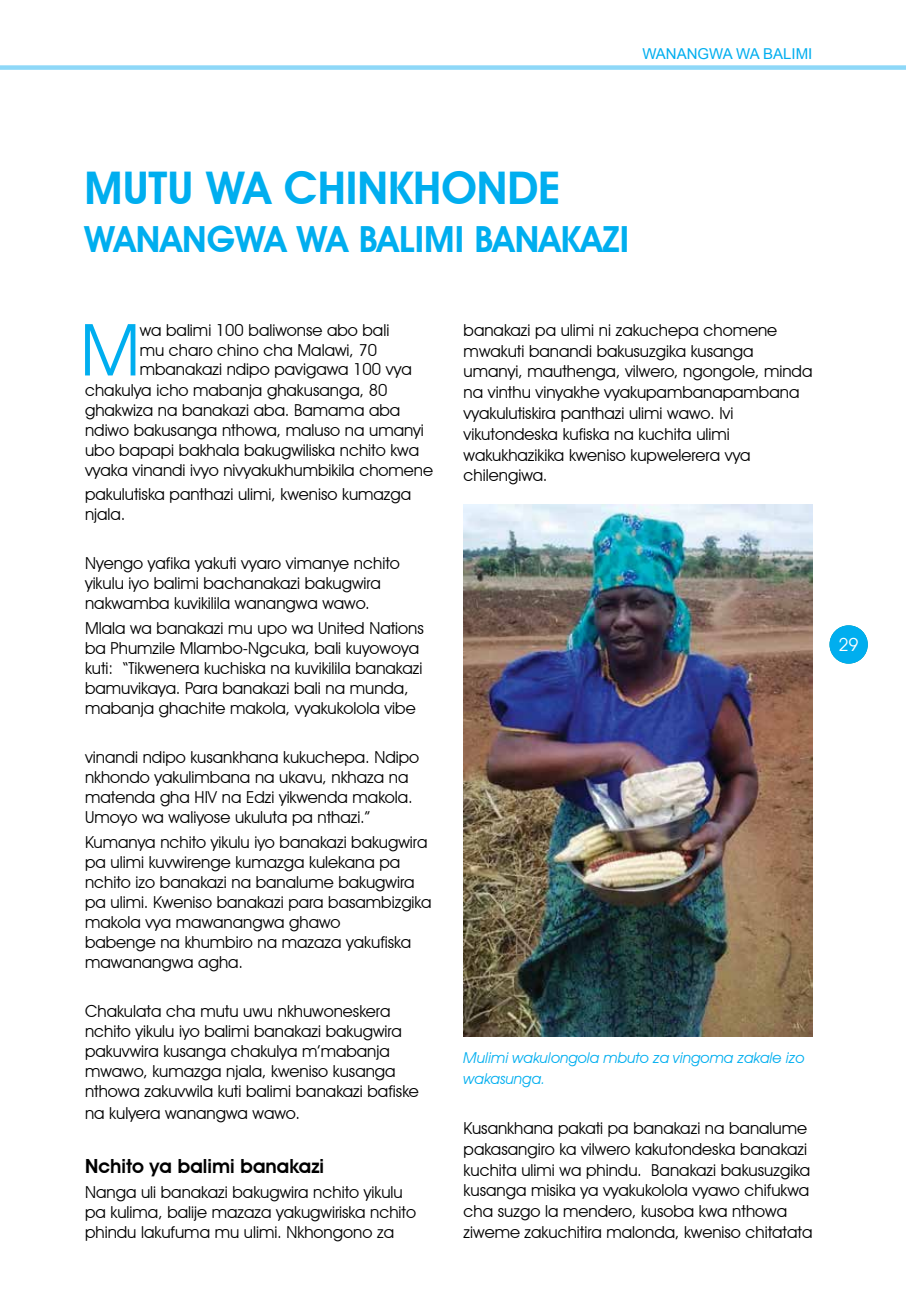
<style>
.page{position:relative;width:906px;height:1289px;background:#fff}
.page>*{position:absolute;margin:0;border:0;box-sizing:border-box;transform-origin:0 0}
.t1{font:72.15px "Avant Garde IT Cby BT";color:#00aeef}
.t2{font:600 45px "Avant Garde IT Cby BT";color:#00aeef}
.t3{font:600 36px "Avant Garde IT Cby BT";color:#00aeef}
.t4{font:600 19.5px "Avant Garde IT Cby BT";color:#000}
.t5{font:18px "Avant Garde IT Cby BT";color:#fff}
.t6{font:16.5px/20.1px "Avant Garde IT Cby BT";color:#000}
.t7{font:italic 15px/20.9px "Avant Garde IT Cby BT";color:#00aeef}
.t8{font:15px "Arial";color:#00aeef}
</style>
<div class="page">
<img style="left:463px;top:505px;width:349px;height:531px">
<div style="left:0;top:65px;width:906px;height:5px;background:#8ed8f8"></div>
<div style="left:829px;top:625px;width:38px;height:38px;background:#00aeef;border-radius:50%"></div>
<p class="t8" style="left:642px;top:44px;width:172px">WANANGWA WA BALIMI</p>
<h2 class="t2" style="left:85px;top:161px;width:61px">MUTU</h2>
<h2 class="t2" style="left:206px;top:161px;width:326px">WA CHI NKHONDE</h2>
<h3 class="t3" style="left:85px;top:217px;width:541px">WANANGWA WA BALI MI BANAKAZI</h3>
<h1 class="t1" style="left:80px;top:306px;width:61px">M</h1>
<p class="t6" style="left:140px;top:320px;width:251px">wa balimi 100 baliwonse abo bali</p>
<p class="t6" style="left:140px;top:339px;width:239px">mu charo chino cha Malawi, 70</p>
<p class="t6" style="left:140px;top:359px;width:273px">mbanakazi ndipo pavigawa 100 vya</p>
<p class="t6" style="left:85px;top:379px;width:304px">chakulya icho mabanja ghakusanga, 80</p>
<p class="t6" style="left:85px;top:399px;width:317px">ghakwiza na banakazi aba. Bamama aba</p>
<p class="t6" style="left:85px;top:420px;width:340px">ndiwo bakusanga nthowa, maluso na umanyi</p>
<p class="t6" style="left:85px;top:440px;width:335px">ubo bapapi bakhala bakugwiliska nchito kwa</p>
<p class="t6" style="left:85px;top:460px;width:349px">vyaka vinandi ivyo nivyakukhumbikila chomene</p>
<p class="t6" style="left:85px;top:484px;width:328px">pakulutiska panthazi ulimi, kweniso kumazga njala.</p>
<p class="t6" style="left:85px;top:553px;width:316px">Nyengo yafika yakuti vyaro vimanye nchito yikulu iyo balimi bachanakazi bakugwira nakwamba kuvikilila wanangwa wawo.</p>
<p class="t6" style="left:85px;top:617px;width:340px">Mlala wa banakazi mu upo wa United Nations ba Phumzile Mlambo-Ngcuka, bali kuyowoya kuti: “Tikwenera kuchiska na kuvikilila banakazi bamuvikaya. Para banakazi bali na munda, mabanja ghachite makola, vyakukolola vibe</p>
<p class="t6" style="left:85px;top:747px;width:335px">vinandi ndipo kusankhana kukuchepa. Ndipo nkhondo yakulimbana na ukavu, nkhaza na matenda gha HIV na Edzi yikwenda makola.<br>Umoyo wa waliyose ukuluta pa nthazi.”</p>
<p class="t6" style="left:85px;top:831px;width:348px">Kumanya nchito yikulu iyo banakazi bakugwira pa ulimi kuvwirenge kumazga kulekana pa nchito izo banakazi na banalume bakugwira pa ulimi. Kweniso banakazi para basambizgika makola vya mawanangwa ghawo<br>babenge na khumbiro na mazaza yakufiska mawanangwa agha.</p>
<p class="t6" style="left:85px;top:1000px;width:335px">Chakulata cha mutu uwu nkhuwoneskera nchito yikulu iyo balimi banakazi bakugwira pakuvwira kusanga chakulya m’mabanja mwawo, kumazga njala, kweniso kusanga nthowa zakuvwila kuti balimi banakazi bafiske</p>
<p class="t6" style="left:85px;top:1103px;width:216px">na kulyera wanangwa wawo.</p>
<p class="t4" style="left:85px;top:1154px;width:241px">Nchito ya balimi banakazi</p>
<p class="t6" style="left:85px;top:1181px;width:332px">Nanga uli banakazi bakugwira nchito yikulu pa kulima, balije mazaza yakugwiriska nchito phindu lakufuma mu ulimi. Nkhongono za</p>
<p class="t6" style="left:463px;top:319px;width:350px;line-height:20.9px">banakazi pa ulimi ni zakuchepa chomene mwakuti banandi bakusuzgika kusanga umanyi, mauthenga, vilwero, ngongole, minda na vinthu vinyakhe vyakupambanapambana vyakulutiskira panthazi ulimi wawo. Ivi vikutondeska kufiska na kuchita ulimi wakukhazikika kweniso kupwelerera vya chilengiwa.</p>
<p class="t5" style="left:838px;top:634px;width:22px">29</p>
<p class="t7" style="left:463px;top:1047px;width:342px">Mulimi wakulongola mbuto za vingoma zakale izo wakasunga.</p>
<p class="t6" style="left:463px;top:1117px;width:350px;line-height:20.9px">Kusankhana pakati pa banakazi na banalume pakasangiro ka vilwero kakutondeska banakazi kuchita ulimi wa phindu. Banakazi bakusuzgika kusanga misika ya vyakukolola vyawo chifukwa cha suzgo la mendero, kusoba kwa nthowa ziweme zakuchitira malonda, kweniso chitatata</p>
</div>
